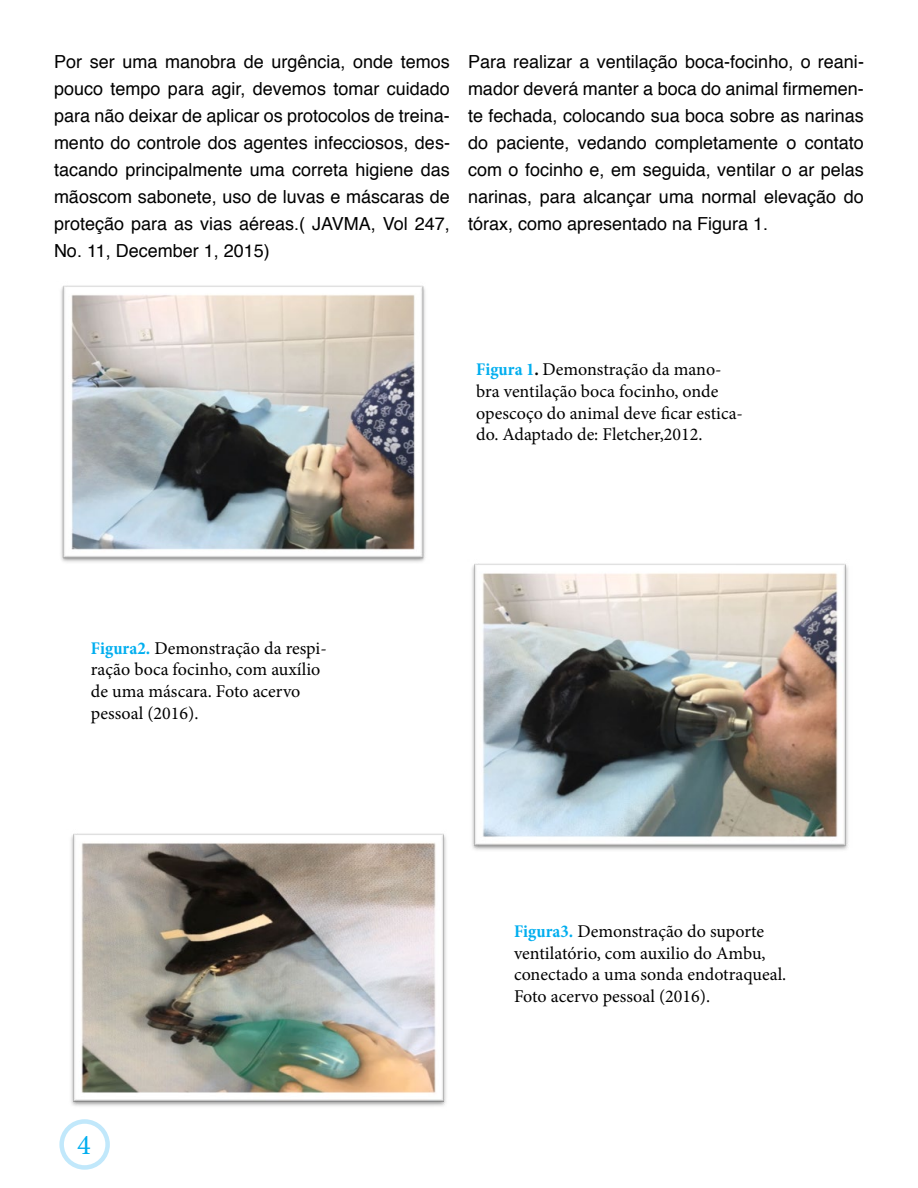
<style>
.page{position:relative;width:918px;height:1188px;background:#fff}
.page>*{position:absolute;margin:0;border:0;box-sizing:border-box;transform-origin:0 0}
.t1{font:28.5px "Minion Pro";color:#00aeef}
.t2{font:18px/27px "Helvetica";color:#000;text-align:justify}
.t3{font:18px/21.6px "Minion Pro";color:#000}
.s1{font-weight:700;font-stretch:condensed;color:#00aeef}
.s2{font-weight:700;font-stretch:condensed}
</style>
<div class="page">
<img style="left:61px;top:285px;width:364px;height:277px">
<img style="left:472px;top:563px;width:376px;height:287px">
<img style="left:71px;top:833px;width:375px;height:273px">
<div style="left:59px;top:1119px;width:51px;height:51px;border:4px solid #c1e8fb;border-radius:50%"></div>
<p class="t2" style="left:54px;top:48px;width:397px">Por ser uma manobra de urgência, onde temos pouco tempo para agir, devemos tomar cuidado para não deixar de aplicar os protocolos de treina&shy;mento do controle dos agentes infecciosos, des&shy;tacando principalmente uma correta higiene das mãoscom sabonete, uso de luvas e máscaras de proteção para as vias aéreas.( JAVMA, Vol 247, No. 11, December 1, 2015)</p>
<p class="t2" style="left:468px;top:48px;width:397px">Para realizar a ventilação boca-focinho, o reani&shy;mador deverá manter a boca do animal firmemen&shy;te fechada, colocando sua boca sobre as narinas do paciente, vedando completamente o contato com o focinho e, em seguida, ventilar o ar pelas narinas, para alcançar uma normal elevação do tórax, como apresentado na Figura 1.</p>
<p class="t3" style="left:91px;top:637px;width:237px"><span class="s1">Figura2.</span> Demonstração da respi&shy;ração boca focinho, com auxílio de uma máscara. Foto acervo pessoal (2016).</p>
<h1 class="t1" style="left:77px;top:1126px;width:15px">4</h1>
<p class="t3" style="left:476px;top:359px;width:268px"><span class="s1">Figura 1</span><span class="s2">.</span> Demonstração da mano&shy;bra ventilação boca focinho, onde opescoço do animal deve ficar estica&shy;do. Adaptado de: Fletcher,2012.</p>
<p class="t3" style="left:514px;top:921px;width:274px"><span class="s1">Figura3.</span> Demonstração do suporte ventilatório, com auxilio do Ambu, conectado a uma sonda endotraqueal.<br>Foto acervo pessoal (2016).</p>
</div>
